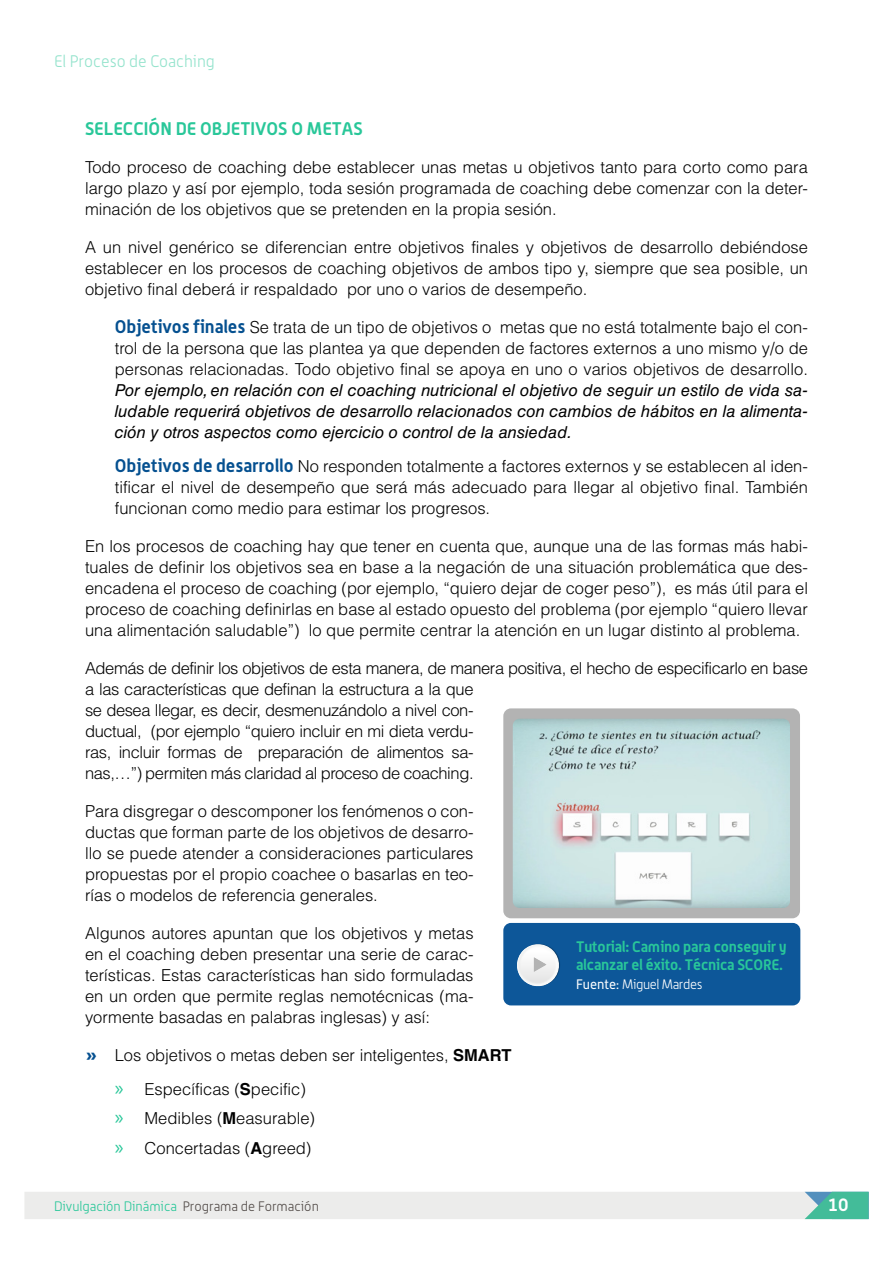
<style>
.page{position:relative;width:893px;height:1263px;background:#fff}
.page>*{position:absolute;margin:0;border:0;box-sizing:border-box;transform-origin:0 0}
.t1{font:700 18px "Alwyn OT";color:#29c799}
.t2{font:700 18px "Alwyn OT";color:#fff}
.t3{font:300 16.5px/21px "Helvetica LT Std";color:#000;text-align:justify}
.t4{font:300 16.5px/21px "Helvetica LT Std";letter-spacing:-.025em;color:#000}
.t5{font:italic 16.5px/21px "Helvetica LT Std";color:#000;text-align:justify}
.t6{font:300 16.5px "Alwyn OT";color:#94e3cc}
.t7{font:700 15px/18px "Alwyn OT";letter-spacing:-.01em;color:#29c799}
.t8{font:300 13.5px "Alwyn OT";color:#29c799}
.t9{font:300 13.5px "Alwyn OT";letter-spacing:-.025em;color:#fff}
.s1{font-family:"Alwyn OT";font-weight:700;font-size:18px;color:#055090}
.s2{font-weight:700}
.s3{font-family:"Myriad Pro";font-weight:400;font-size:21px;color:#29c799}
.s4{font-weight:400}
.s5{color:#524b48}
</style>
<div class="page">
<div style="left:24px;top:1192px;width:844px;height:27px;background:#ececeb"></div>
<svg style="left:503px;top:708px;width:297px;height:210px;background:#c7d8d9"></svg>
<div style="left:503px;top:923px;width:297px;height:82px;background:#0d5799;border-radius:8px"></div>
<svg style="left:517px;top:944px;width:43px;height:43px"></svg>
<p class="t6" style="left:54px;top:52px;width:162px">El Proceso de Coaching</p>
<p class="t1" style="left:85px;top:118px;width:279px">SELECCIÓN DE OBJETIVOS O METAS</p>
<p class="t3" style="left:85px;top:157px;width:724px">Todo proceso de coaching debe establecer unas metas u objetivos tanto para corto como para largo plazo y así por ejemplo, toda sesión programada de coaching debe comenzar con la deter&shy;minación de los objetivos que se pretenden en la propia sesión.</p>
<p class="t3" style="left:85px;top:237px;width:724px">A un nivel genérico se diferencian entre objetivos finales y objetivos de desarrollo debiéndose establecer en los procesos de coaching objetivos de ambos tipo y, siempre que sea posible, un objetivo final deberá ir respaldado por uno o varios de desempeño.</p>
<p class="t3" style="left:115px;top:317px;width:695px"><span class="s1">Objetivos finales</span> Se trata de un tipo de objetivos o metas que no está totalmente bajo el con&shy;trol de la persona que las plantea ya que dependen de factores externos a uno mismo y/o de personas relacionadas. Todo objetivo final se apoya en uno o varios objetivos de desarrollo.</p>
<p class="t5" style="left:115px;top:380px;width:695px">Por ejemplo, en relación con el coaching nutricional el objetivo de seguir un estilo de vida sa&shy;ludable requerirá objetivos de desarrollo relacionados con cambios de hábitos en la alimenta&shy;ción y otros aspectos como ejercicio o control de la ansiedad.</p>
<p class="t3" style="left:115px;top:455px;width:695px"><span class="s1">Objetivos de desarrollo</span> No responden totalmente a factores externos y se establecen al iden&shy;tificar el nivel de desempeño que será más adecuado para llegar al objetivo final. También funcionan como medio para estimar los progresos.</p>
<p class="t3" style="left:85px;top:535px;width:724px">En los procesos de coaching hay que tener en cuenta que, aunque una de las formas más habi&shy;tuales de definir los objetivos sea en base a la negación de una situación problemática que des&shy;encadena el proceso de coaching (por ejemplo, “quiero dejar de coger peso”), es más útil para el proceso de coaching definirlas en base al estado opuesto del problema (por ejemplo “quiero llevar una alimentación saludable”) lo que permite centrar la atención en un lugar distinto al problema.</p>
<p class="t4" style="left:85px;top:657px;width:724px">Además de definir los objetivos de esta manera, de manera positiva, el hecho de especificarlo en base a las características que definan la estructura a la que<br>se desea llegar, es decir, desmenuzándolo a nivel con-<br>ductual, (por ejemplo “quiero incluir en mi dieta verdu-<br>ras, incluir formas de preparación de alimentos sa-<br>nas,…”) permiten más claridad al proceso de coaching.</p>
<p class="t3" style="left:85px;top:800px;width:390px">Para disgregar o descomponer los fenómenos o con&shy;ductas que forman parte de los objetivos de desarro&shy;llo se puede atender a consideraciones particulares propuestas por el propio coachee o basarlas en teo&shy;rías o modelos de referencia generales.</p>
<p class="t3" style="left:85px;top:923px;width:390px">Algunos autores apuntan que los objetivos y metas en el coaching deben presentar una serie de carac&shy;terísticas. Estas características han sido formuladas en un orden que permite reglas nemotécnicas (ma&shy;yormente basadas en palabras inglesas) y así:</p>
<p class="t3" style="left:115px;top:1038px;width:398px;line-height:33.8px;text-indent:-30px"><span class="s1">»</span> Los objetivos o metas deben ser inteligentes, <span class="s2">SMART </span><span class="s3">»</span> Específicas (<span class="s2">S</span>pecific)</p>
<p class="t3" style="left:115px;top:1103px;width:202px;line-height:29.5px"><span class="s3">»</span> Medibles (<span class="s2">M</span>easurable) <span class="s3">»</span> Concertadas (<span class="s2">A</span>greed)</p>
<p class="t7" style="left:576px;top:937px;width:212px">Tutorial: Camino para conseguir y alcanzar el éxito. Técnica SCORE.</p>
<p class="t9" style="left:576px;top:976px;width:128px"><span class="s4">Fuente:</span> Miguel Mardes</p>
<p class="t8" style="left:54px;top:1198px;width:266px">Divulgación Dinámica <span class="s5">Programa de Formación</span></p>
<p class="t2" style="left:828px;top:1194px;width:22px">10</p>
</div>
